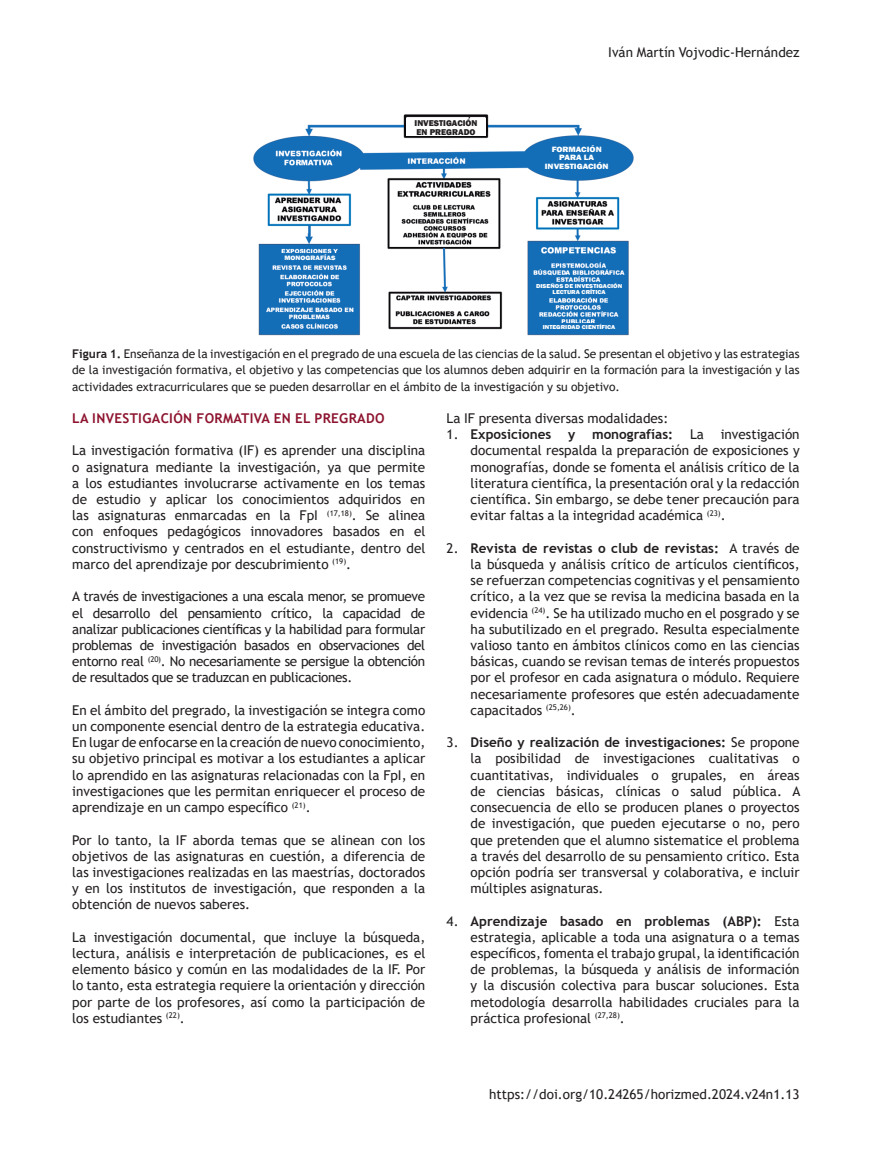
<style>
.page{position:relative;width:872px;height:1149px;background:#fff}
.page>*{position:absolute;margin:0;border:0;box-sizing:border-box;transform-origin:0 0}
.TEXTO_PRINCIPAL_HORI{font:13.5px/16.2px "Trebuchet MS";color:#231f20;text-align:justify}
.SUBTITULO_MINUSCULAS{font:700 13.5px "Trebuchet MS";letter-spacing:.025em;color:#8e142f}
.ENCABEZADO_AUTOR{font:13.5px "Trebuchet MS";color:#231f20}
.LEYENDAS_cuadros{font:12px/16.2px "Trebuchet MS";color:#231f20;text-align:justify}
.t1{font:800 8.7px/9px "Franklin Gothic";color:#231f20}
.t2{font:800 7.95px/8.1px "Franklin Gothic";color:#fff;text-align:center;scale:1.11 1}
.t3{font:800 6.45px "Franklin Gothic";color:#fff;scale:1.11 1}
.t4{font:800 5.85px/6.3px "Franklin Gothic";color:#fff;text-align:center;scale:1.11 1}
.s1{font-weight:700}
</style>
<div class="page">
<img style="left:253px;top:114px;width:381px;height:221px">
<div style="left:541px;top:144px;width:71px;height:29px;background:#136eb7"></div>
<div style="left:406px;top:118px;width:79px;height:17px;background:#fff"></div>
<svg style="left:404px;top:124px;width:2px;height:7px"></svg>
<svg style="left:486px;top:124px;width:2px;height:7px"></svg>
<div style="left:279px;top:253px;width:62px;height:9px;background:#136eb7"></div>
<div style="left:534px;top:323px;width:89px;height:8px;background:#136eb7"></div>
<div style="left:529px;top:282px;width:98px;height:14px;background:#136eb7"></div>
<p class="t3" style="left:284px;top:254px;width:47px">MONOGRAFÍAS</p>
<p class="t1" style="left:414px;top:119px;width:64px">INVESTIGACIÓN<br>EN PREGRADO</p>
<p class="ENCABEZADO_AUTOR" style="left:608px;top:43px;width:193px">Iván Martín Vojvodic-Hernández</p>
<p class="t2" style="left:545px;top:145px;width:59px">FORMACIÓN<br>PARA LA<br>INVESTIGACIÓN</p>
<p class="t4" style="left:536px;top:283px;width:79px">DISEÑOS DE INVESTIGACIÓN<br>LECTURA CRÍTICA</p>
<p class="t4" style="left:543px;top:324px;width:67px">INTEGRIDAD CIENTÍFICA</p>
<p class="LEYENDAS_cuadros" style="left:72px;top:345px;width:729px"><span class="s1">Figura 1.</span> Enseñanza de la investigación en el pregrado de una escuela de las ciencias de la salud. Se presentan el objetivo y las estrategias de la investigación formativa, el objetivo y las competencias que los alumnos deben adquirir en la formación para la investigación y las actividades extracurriculares que se pueden desarrollar en el ámbito de la investigación y su objetivo.</p>
<p class="SUBTITULO_MINUSCULAS" style="left:72px;top:409px;width:314px">LA INVESTIGACIÓN FORMATIVA EN EL PREGRADO</p>
<p class="TEXTO_PRINCIPAL_HORI" style="left:72px;top:442px;width:354px">La investigación formativa (IF) es aprender una disciplina o asignatura mediante la investigación, ya que permite a los estudiantes involucrarse activamente en los temas de estudio y aplicar los conocimientos adquiridos en las asignaturas enmarcadas en la FpI <sup>(17,18)</sup>. Se alinea con enfoques pedagógicos innovadores basados en el constructivismo y centrados en el estudiante, dentro del marco del aprendizaje por descubrimiento <sup>(19)</sup>.</p>
<p class="TEXTO_PRINCIPAL_HORI" style="left:72px;top:588px;width:354px">A través de investigaciones a una escala menor, se promueve el desarrollo del pensamiento crítico, la capacidad de analizar publicaciones científicas y la habilidad para formular problemas de investigación basados en observaciones del entorno real <sup>(20)</sup>. No necesariamente se persigue la obtención de resultados que se traduzcan en publicaciones.</p>
<p class="TEXTO_PRINCIPAL_HORI" style="left:72px;top:701px;width:354px">En el ámbito del pregrado, la investigación se integra como un componente esencial dentro de la estrategia educativa.<br>En lugar de enfocarse en la creación de nuevo conocimiento, su objetivo principal es motivar a los estudiantes a aplicar lo aprendido en las asignaturas relacionadas con la FpI, en investigaciones que les permitan enriquecer el proceso de aprendizaje en un campo específico <sup>(21)</sup>.</p>
<p class="TEXTO_PRINCIPAL_HORI" style="left:72px;top:831px;width:354px">Por lo tanto, la IF aborda temas que se alinean con los objetivos de las asignaturas en cuestión, a diferencia de las investigaciones realizadas en las maestrías, doctorados y en los institutos de investigación, que responden a la obtención de nuevos saberes.</p>
<p class="TEXTO_PRINCIPAL_HORI" style="left:72px;top:928px;width:354px">La investigación documental, que incluye la búsqueda, lectura, análisis e interpretación de publicaciones, es el elemento básico y común en las modalidades de la IF. Por lo tanto, esta estrategia requiere la orientación y dirección por parte de los profesores, así como la participación de los estudiantes <sup>(22)</sup>.</p>
<p class="TEXTO_PRINCIPAL_HORI" style="left:446px;top:410px;width:223px">La IF presenta diversas modalidades:</p>
<p class="TEXTO_PRINCIPAL_HORI" style="left:470px;top:426px;width:330px;text-indent:-24px">1. <span class="s1">Exposiciones y monografías:</span> La investigación documental respalda la preparación de exposiciones y monografías, donde se fomenta el análisis crítico de la literatura científica, la presentación oral y la redacción científica. Sin embargo, se debe tener precaución para evitar faltas a la integridad académica <sup>(23)</sup>.</p>
<p class="TEXTO_PRINCIPAL_HORI" style="left:470px;top:539px;width:330px;text-indent:-24px">2. <span class="s1">Revista de revistas o club de revistas:</span> A través de la búsqueda y análisis crítico de artículos científicos, se refuerzan competencias cognitivas y el pensamiento crítico, a la vez que se revisa la medicina basada en la evidencia <sup>(24)</sup>. Se ha utilizado mucho en el posgrado y se ha subutilizado en el pregrado. Resulta especialmente valioso tanto en ámbitos clínicos como en las ciencias básicas, cuando se revisan temas de interés propuestos por el profesor en cada asignatura o módulo. Requiere necesariamente profesores que estén adecuadamente capacitados <sup>(25,26)</sup>.</p>
<p class="TEXTO_PRINCIPAL_HORI" style="left:470px;top:734px;width:331px;text-indent:-24px">3. <span class="s1">Diseño y realización de investigaciones:</span> Se propone la posibilidad de investigaciones cualitativas o cuantitativas, individuales o grupales, en áreas de ciencias básicas, clínicas o salud pública. A consecuencia de ello se producen planes o proyectos de investigación, que pueden ejecutarse o no, pero que pretenden que el alumno sistematice el problema a través del desarrollo de su pensamiento crítico. Esta opción podría ser transversal y colaborativa, e incluir múltiples asignaturas.</p>
<p class="TEXTO_PRINCIPAL_HORI" style="left:470px;top:912px;width:330px;text-indent:-24px">4. <span class="s1">Aprendizaje basado en problemas (ABP):</span> Esta estrategia, aplicable a toda una asignatura o a temas específicos, fomenta el trabajo grupal, la identificación de problemas, la búsqueda y análisis de información y la discusión colectiva para buscar soluciones. Esta metodología desarrolla habilidades cruciales para la práctica profesional <sup>(27,28)</sup>.</p>
<p class="TEXTO_PRINCIPAL_HORI" style="left:489px;top:1085px;width:312px">https://doi.org/10.24265/horizmed.2024.v24n1.13</p>
</div>
